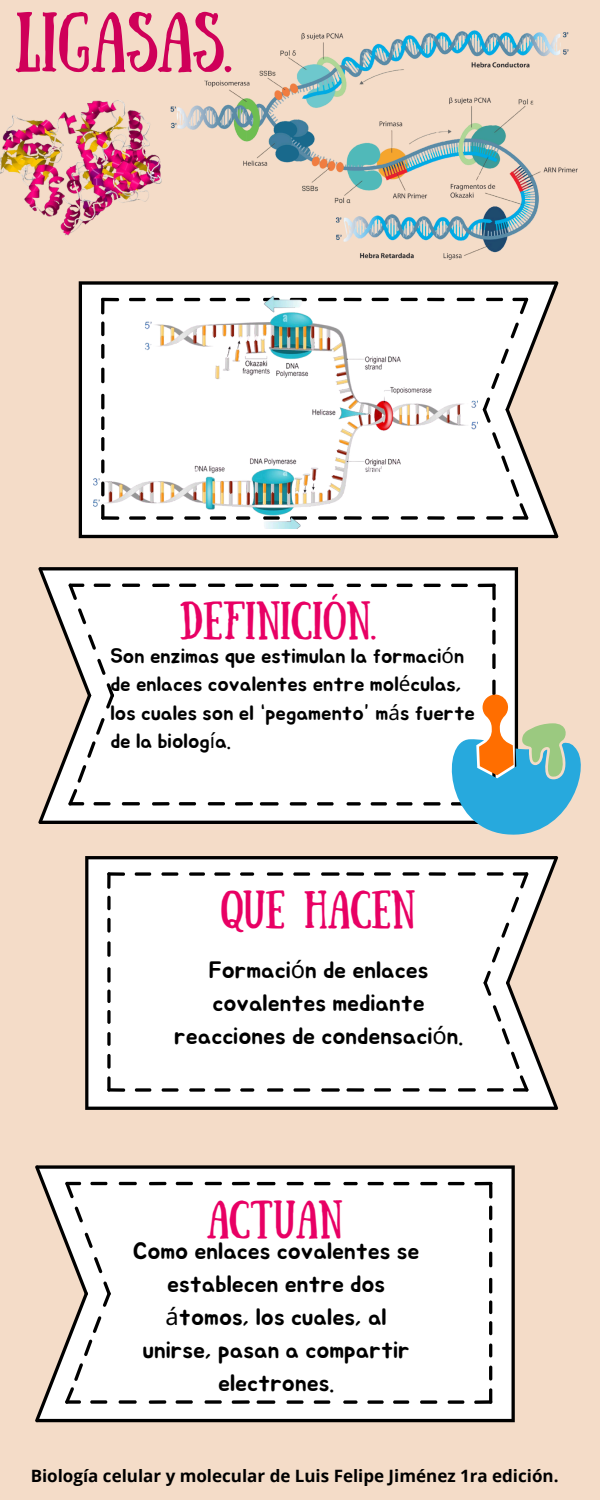
<style>
.page{position:relative;width:600px;height:1500px;background:#f4dcc8}
.page>*{position:absolute;margin:0;border:0;box-sizing:border-box;transform-origin:0 0}
.t1{font:60px "Sunday";color:#cf0059}
.t2{font:38px "Sunday";color:#e80064}
.t3{font:23.7px/33px "Jua";color:#000;text-align:center}
.t4{font:20.7px/28.5px "Jua";color:#000}
.t5{font:700 17px "Open Sans";color:#000}
.s1{font-family:"Noto Sans"}
</style>
<div class="page">
<svg style="left:79px;top:281px;width:404px;height:257px;background:#b9b9b8"></svg>
<svg style="left:483px;top:281px;width:76px;height:257px"></svg>
<div style="left:114px;top:567px;width:404px;height:257px;background:#fff"></div>
<svg style="left:121px;top:802px;width:20px;height:3px"></svg>
<svg style="left:151px;top:802px;width:19px;height:4px"></svg>
<svg style="left:178px;top:802px;width:19px;height:3px"></svg>
<svg style="left:207px;top:802px;width:19px;height:3px"></svg>
<svg style="left:234px;top:802px;width:45px;height:4px"></svg>
<svg style="left:289px;top:802px;width:18px;height:4px"></svg>
<svg style="left:316px;top:802px;width:18px;height:4px"></svg>
<svg style="left:347px;top:802px;width:14px;height:4px"></svg>
<svg style="left:370px;top:802px;width:17px;height:4px"></svg>
<svg style="left:396px;top:802px;width:17px;height:4px"></svg>
<svg style="left:492px;top:653px;width:4px;height:17px"></svg>
<svg style="left:492px;top:630px;width:4px;height:15px"></svg>
<svg style="left:492px;top:607px;width:4px;height:15px"></svg>
<svg style="left:38px;top:567px;width:76px;height:257px"></svg>
<svg style="left:121px;top:584px;width:20px;height:3px"></svg>
<svg style="left:152px;top:584px;width:18px;height:3px"></svg>
<svg style="left:178px;top:584px;width:19px;height:3px"></svg>
<svg style="left:207px;top:584px;width:19px;height:3px"></svg>
<svg style="left:235px;top:584px;width:44px;height:3px"></svg>
<svg style="left:289px;top:584px;width:19px;height:3px"></svg>
<svg style="left:317px;top:584px;width:17px;height:3px"></svg>
<svg style="left:347px;top:584px;width:14px;height:3px"></svg>
<svg style="left:370px;top:584px;width:18px;height:3px"></svg>
<svg style="left:396px;top:584px;width:17px;height:3px"></svg>
<svg style="left:423px;top:584px;width:18px;height:3px"></svg>
<svg style="left:451px;top:584px;width:17px;height:3px"></svg>
<svg style="left:477px;top:583px;width:19px;height:18px"></svg>
<div style="left:85px;top:856px;width:398px;height:254px;background:#fff"></div>
<svg style="left:457px;top:1088px;width:19px;height:4px"></svg>
<svg style="left:428px;top:1088px;width:19px;height:4px"></svg>
<svg style="left:402px;top:1088px;width:18px;height:4px"></svg>
<svg style="left:374px;top:1088px;width:18px;height:4px"></svg>
<svg style="left:346px;top:1088px;width:19px;height:4px"></svg>
<svg style="left:321px;top:1088px;width:19px;height:4px"></svg>
<svg style="left:293px;top:1088px;width:18px;height:4px"></svg>
<svg style="left:266px;top:1088px;width:18px;height:4px"></svg>
<svg style="left:240px;top:1088px;width:14px;height:4px"></svg>
<svg style="left:214px;top:1088px;width:17px;height:4px"></svg>
<svg style="left:189px;top:1088px;width:17px;height:4px"></svg>
<svg style="left:161px;top:1088px;width:18px;height:4px"></svg>
<svg style="left:134px;top:1088px;width:18px;height:4px"></svg>
<svg style="left:107px;top:1054px;width:4px;height:15px"></svg>
<svg style="left:107px;top:1032px;width:4px;height:14px"></svg>
<svg style="left:107px;top:1010px;width:4px;height:14px"></svg>
<svg style="left:107px;top:989px;width:4px;height:14px"></svg>
<svg style="left:107px;top:967px;width:4px;height:16px"></svg>
<svg style="left:107px;top:941px;width:4px;height:16px"></svg>
<svg style="left:107px;top:918px;width:4px;height:15px"></svg>
<svg style="left:107px;top:896px;width:4px;height:14px"></svg>
<svg style="left:107px;top:1076px;width:19px;height:16px"></svg>
<svg style="left:483px;top:856px;width:75px;height:254px"></svg>
<svg style="left:457px;top:872px;width:19px;height:4px"></svg>
<svg style="left:428px;top:872px;width:18px;height:4px"></svg>
<svg style="left:402px;top:872px;width:18px;height:4px"></svg>
<svg style="left:373px;top:872px;width:18px;height:4px"></svg>
<svg style="left:346px;top:872px;width:19px;height:4px"></svg>
<svg style="left:321px;top:872px;width:19px;height:4px"></svg>
<svg style="left:293px;top:872px;width:18px;height:4px"></svg>
<svg style="left:266px;top:872px;width:18px;height:4px"></svg>
<svg style="left:240px;top:872px;width:14px;height:4px"></svg>
<svg style="left:214px;top:872px;width:17px;height:4px"></svg>
<svg style="left:189px;top:872px;width:17px;height:4px"></svg>
<svg style="left:161px;top:872px;width:18px;height:4px"></svg>
<svg style="left:134px;top:872px;width:18px;height:4px"></svg>
<svg style="left:107px;top:872px;width:19px;height:17px"></svg>
<div style="left:111px;top:1165px;width:404px;height:257px;background:#fff"></div>
<svg style="left:118px;top:1400px;width:19px;height:4px"></svg>
<svg style="left:148px;top:1400px;width:19px;height:4px"></svg>
<svg style="left:175px;top:1400px;width:18px;height:4px"></svg>
<svg style="left:204px;top:1400px;width:18px;height:4px"></svg>
<svg style="left:231px;top:1400px;width:19px;height:4px"></svg>
<svg style="left:256px;top:1400px;width:20px;height:4px"></svg>
<svg style="left:286px;top:1400px;width:18px;height:4px"></svg>
<svg style="left:313px;top:1400px;width:18px;height:4px"></svg>
<svg style="left:343px;top:1400px;width:15px;height:4px"></svg>
<svg style="left:367px;top:1400px;width:17px;height:4px"></svg>
<svg style="left:393px;top:1400px;width:17px;height:4px"></svg>
<svg style="left:420px;top:1400px;width:18px;height:4px"></svg>
<svg style="left:447px;top:1400px;width:18px;height:4px"></svg>
<svg style="left:489px;top:1366px;width:3px;height:15px"></svg>
<svg style="left:489px;top:1343px;width:3px;height:15px"></svg>
<svg style="left:489px;top:1321px;width:3px;height:14px"></svg>
<svg style="left:489px;top:1300px;width:3px;height:14px"></svg>
<svg style="left:489px;top:1277px;width:3px;height:17px"></svg>
<svg style="left:489px;top:1251px;width:3px;height:17px"></svg>
<svg style="left:489px;top:1228px;width:3px;height:15px"></svg>
<svg style="left:489px;top:1206px;width:3px;height:14px"></svg>
<svg style="left:474px;top:1388px;width:19px;height:16px"></svg>
<svg style="left:35px;top:1165px;width:76px;height:257px"></svg>
<svg style="left:118px;top:1182px;width:19px;height:3px"></svg>
<svg style="left:148px;top:1182px;width:19px;height:3px"></svg>
<svg style="left:175px;top:1182px;width:19px;height:3px"></svg>
<svg style="left:204px;top:1182px;width:18px;height:3px"></svg>
<svg style="left:231px;top:1182px;width:19px;height:3px"></svg>
<svg style="left:256px;top:1182px;width:20px;height:3px"></svg>
<svg style="left:286px;top:1182px;width:18px;height:3px"></svg>
<svg style="left:313px;top:1182px;width:18px;height:3px"></svg>
<svg style="left:343px;top:1182px;width:15px;height:3px"></svg>
<svg style="left:367px;top:1182px;width:17px;height:3px"></svg>
<svg style="left:393px;top:1182px;width:17px;height:3px"></svg>
<svg style="left:420px;top:1182px;width:18px;height:3px"></svg>
<svg style="left:447px;top:1182px;width:18px;height:3px"></svg>
<svg style="left:474px;top:1181px;width:19px;height:18px"></svg>
<img style="left:0;top:100px;width:139px;height:136px">
<svg style="left:423px;top:679px;width:158px;height:156px"></svg>
<img style="left:139px;top:30px;width:439px;height:230px">
<img style="left:94px;top:291px;width:384px;height:238px">
<p class="t1" style="left:15px;top:0;width:219px">LIGASAS.</p>
<p class="t2" style="left:180px;top:594px;width:198px">DEFINICIÓN.</p>
<p class="t4" style="left:110px;top:642px;width:366px">Son enzimas que estimulan la formaci<span class="s1">ó</span>n de enlaces covalentes entre mol<span class="s1">é</span>culas, los cuales son el “pegamento” m<span class="s1">á</span>s fuerte de la biolog<span class="s1">í</span>a.</p>
<h1 class="t2" style="left:222px;top:883px;width:196px">QUE HACEN</h1>
<p class="t3" style="left:174px;top:954px;width:290px">Formaci<span class="s1">ó</span>n de enlaces covalentes mediante reacciones de condensaci<span class="s1">ó</span>n.</p>
<p class="t2" style="left:207px;top:1193px;width:138px">ACTUAN</p>
<h3 class="t3" style="left:133px;top:1235px;width:288px">Como enlaces covalentes se establecen entre dos <span class="s1">á</span>tomos, los cuales, al unirse, pasan a compartir electrones.</h3>
<h5 class="t5" style="left:31px;top:1464px;width:529px">Biología celular y molecular de Luis Felipe Jiménez 1ra edición.</h5>
</div>
